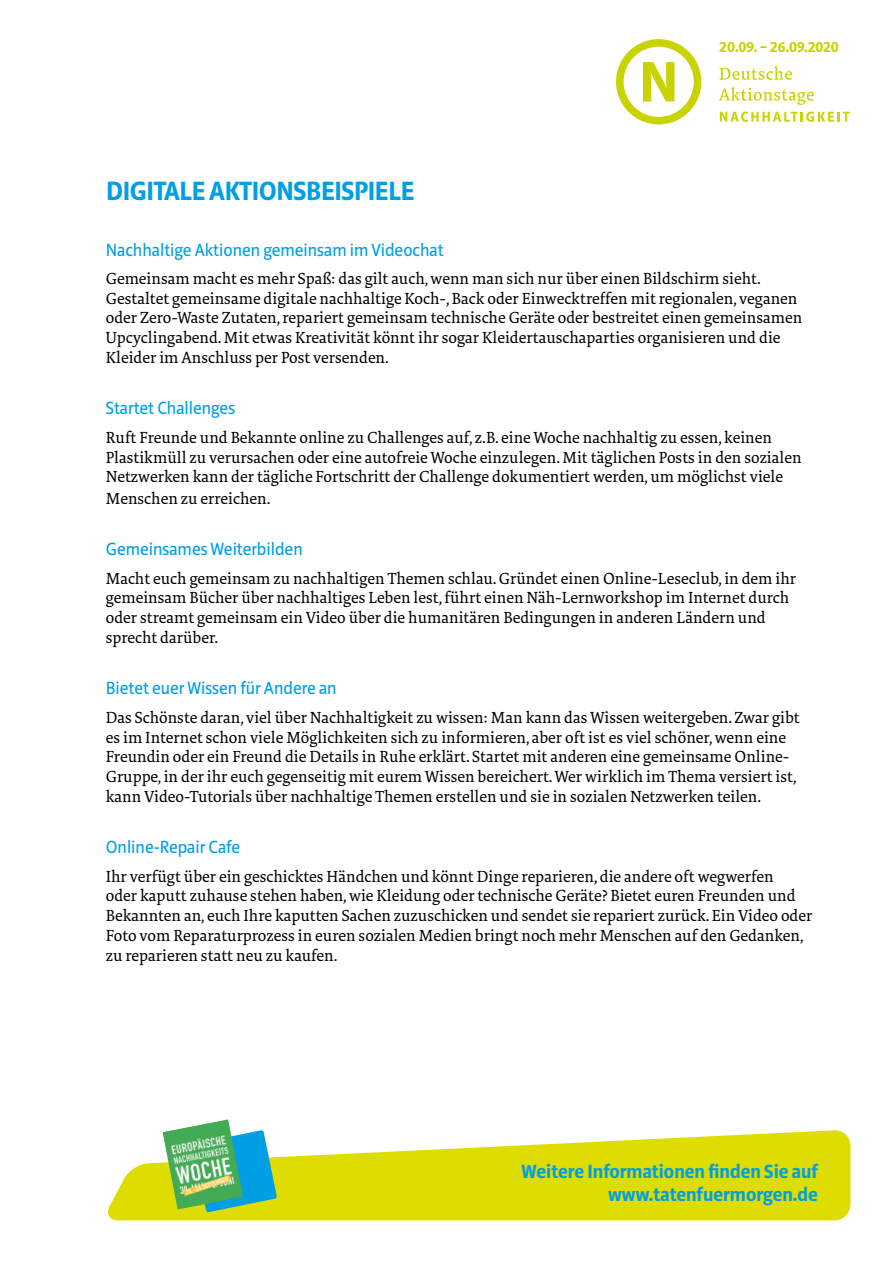
<style>
.page{position:relative;width:893px;height:1263px;background:#fff}
.page>*{position:absolute;margin:0;border:0;box-sizing:border-box;transform-origin:0 0}
.t1{font:700 27px "Riga";letter-spacing:-.015em;color:#009fe3}
.t2{font:700 19.5px/23.4px "Riga";color:#009fe3;text-align:right}
.t3{font:18px "Riga";color:#009fe3}
.t4{font:16.5px/19.8px "Tundra OT";color:#000}
.t5{font:700 15.9px "Riga";color:#c8d300}
</style>
<div class="page">
<svg style="left:108px;top:1130px;width:742px;height:90px;fill:#dedc00"></svg>
<svg style="left:616px;top:39px;width:85px;height:85px"></svg>
<svg style="left:719px;top:66px;width:73px;height:14px"></svg>
<svg style="left:719px;top:87px;width:95px;height:18px"></svg>
<svg style="left:720px;top:112px;width:129px;height:10px"></svg>
<svg style="left:193px;top:1130px;width:84px;height:82px;background:#4db7b5"></svg>
<img style="left:163px;top:1119px;width:80px;height:90px">
<h1 class="t1" style="left:106px;top:176px;width:310px">DIGITALE AKTIONSBEISPIELE</h1>
<p class="t5" style="left:720px;top:38px;width:121px">20.09. – 26.09.2020</p>
<p class="t3" style="left:106px;top:240px;width:339px">Nachhaltige Aktionen gemeinsam im Videochat</p>
<p class="t4" style="left:106px;top:269px;width:698px">Gemeinsam macht es mehr Spaß: das gilt auch, wenn man sich nur über einen Bildschirm sieht.<br>Gestaltet gemeinsame digitale nachhaltige Koch-, Back oder Einwecktreffen mit regionalen, veganen oder Zero-Waste Zutaten, repariert gemeinsam technische Geräte oder bestreitet einen gemeinsamen Upcyclingabend. Mit etwas Kreativität könnt ihr sogar Kleidertauschaparties organisieren und die Kleider im Anschluss per Post versenden.</p>
<p class="t3" style="left:106px;top:399px;width:131px">Startet Challenges</p>
<p class="t4" style="left:106px;top:428px;width:697px">Ruft Freunde und Bekannte online zu Challenges auf, z.B. eine Woche nachhaltig zu essen, keinen<br>Plastikmüll zu verursachen oder eine autofreie Woche einzulegen. Mit täglichen Posts in den sozialen<br>Netzwerken kann der tägliche Fortschritt der Challenge dokumentiert werden, um möglichst viele</p>
<p class="t4" style="left:106px;top:489px;width:166px">Menschen zu erreichen.</p>
<p class="t3" style="left:106px;top:540px;width:198px">Gemeinsames Weiterbilden</p>
<p class="t4" style="left:106px;top:569px;width:692px">Macht euch gemeinsam zu nachhaltigen Themen schlau. Gründet einen Online-Leseclub, in dem ihr gemeinsam Bücher über nachhaltiges Leben lest, führt einen Näh-Lernworkshop im Internet durch oder streamt gemeinsam ein Video über die humanitären Bedingungen in anderen Ländern und sprecht darüber.</p>
<p class="t3" style="left:106px;top:679px;width:232px">Bietet euer Wissen für Andere an</p>
<p class="t4" style="left:106px;top:708px;width:695px">Das Schönste daran, viel über Nachhaltigkeit zu wissen: Man kann das Wissen weitergeben. Zwar gibt es im Internet schon viele Möglichkeiten sich zu informieren, aber oft ist es viel schöner, wenn eine Freundin oder ein Freund die Details in Ruhe erklärt. Startet mit anderen eine gemeinsame Online-Gruppe, in der ihr euch gegenseitig mit eurem Wissen bereichert. Wer wirklich im Thema versiert ist, kann Video-Tutorials über nachhaltige Themen erstellen und sie in sozialen Netzwerken teilen.</p>
<p class="t3" style="left:106px;top:838px;width:136px">Online-Repair Cafe</p>
<p class="t4" style="left:106px;top:867px;width:708px">Ihr verfügt über ein geschicktes Händchen und könnt Dinge reparieren, die andere oft wegwerfen<br>oder kaputt zuhause stehen haben, wie Kleidung oder technische Geräte? Bietet euren Freunden und Bekannten an, euch Ihre kaputten Sachen zuzuschicken und sendet sie repariert zurück. Ein Video oder Foto vom Reparaturprozess in euren sozialen Medien bringt noch mehr Menschen auf den Gedanken, zu reparieren statt neu zu kaufen.</p>
<p class="t2" style="left:522px;top:1160px;width:298px">Weitere Informationen finden Sie auf www.tatenfuermorgen.de</p>
</div>
